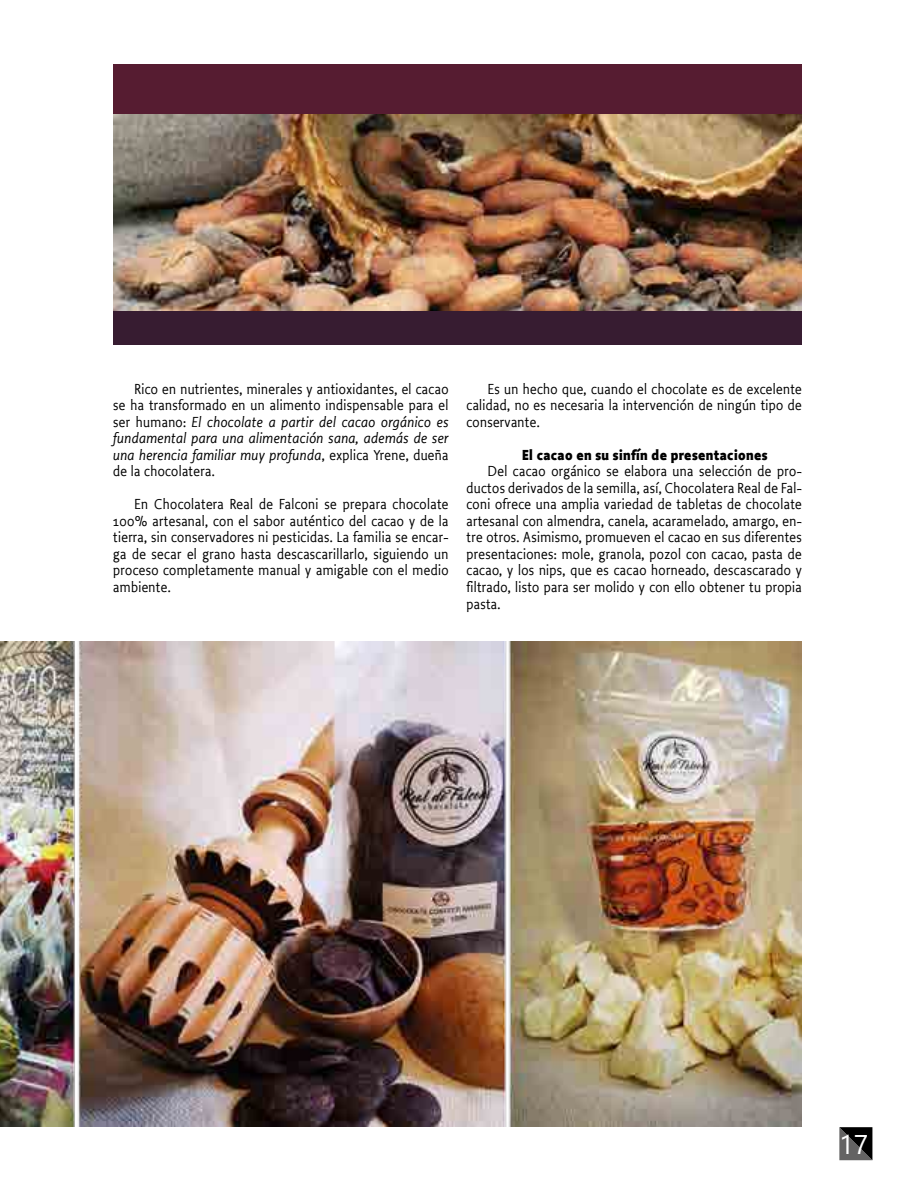
<style>
.page{position:relative;width:915px;height:1191px;background:#fff}
.page>*{position:absolute;margin:0;border:0;box-sizing:border-box;transform-origin:0 0}
.t1{font:27px "Segoe UI";color:#fff}
.t2{font:15px/16.5px "Productus";letter-spacing:.025em;color:#000;text-align:justify}
.t3{font:700 15px "Productus";letter-spacing:.025em;color:#000}
.s1{font-style:italic}
</style>
<div class="page">
<img style="left:0;top:641px;width:801px;height:486px">
<img style="left:113px;top:113px;width:688px;height:198px">
<div style="left:113px;top:64px;width:688px;height:49px;background:#561c31"></div>
<div style="left:113px;top:311px;width:688px;height:33px;background:#371c31"></div>
<svg style="left:839px;top:1127px;width:33px;height:33px"></svg>
<p class="t2" style="left:113px;top:381px;width:337px;text-indent:21px">Rico en nutrientes, minerales y antioxidantes, el cacao se ha transformado en un alimento indispensable para el ser humano: <span class="s1">El chocolate a partir del cacao orgánico es fundamental para una alimentación sana, además de ser una herencia familiar muy profunda</span>, explica Yrene, dueña de la chocolatera.</p>
<p class="t2" style="left:113px;top:496px;width:336px;text-indent:21px">En Chocolatera Real de Falconi se prepara chocolate 100% artesanal, con el sabor auténtico del cacao y de la tierra, sin conservadores ni pesticidas. La familia se encar&shy;ga de secar el grano hasta descascarillarlo, siguiendo un proceso completamente manual y amigable con el medio ambiente.</p>
<p class="t2" style="left:466px;top:381px;width:336px;text-indent:21px">Es un hecho que, cuando el chocolate es de excelente calidad, no es necesaria la intervención de ningún tipo de conservante.</p>
<p class="t3" style="left:522px;top:445px;width:247px">El cacao en su sinfín de presentaciones</p>
<p class="t2" style="left:466px;top:463px;width:337px;text-indent:21px">Del cacao orgánico se elabora una selección de pro&shy;ductos derivados de la semilla, así, Chocolatera Real de Fal&shy;coni ofrece una amplia variedad de tabletas de chocolate artesanal con almendra, canela, acaramelado, amargo, en&shy;tre otros. Asimismo, promueven el cacao en sus diferentes presentaciones: mole, granola, pozol con cacao, pasta de cacao, y los nips, que es cacao horneado, descascarado y filtrado, listo para ser molido y con ello obtener tu propia pasta.</p>
<h1 class="t1" style="left:838px;top:1118px;width:31px">17</h1>
</div>
